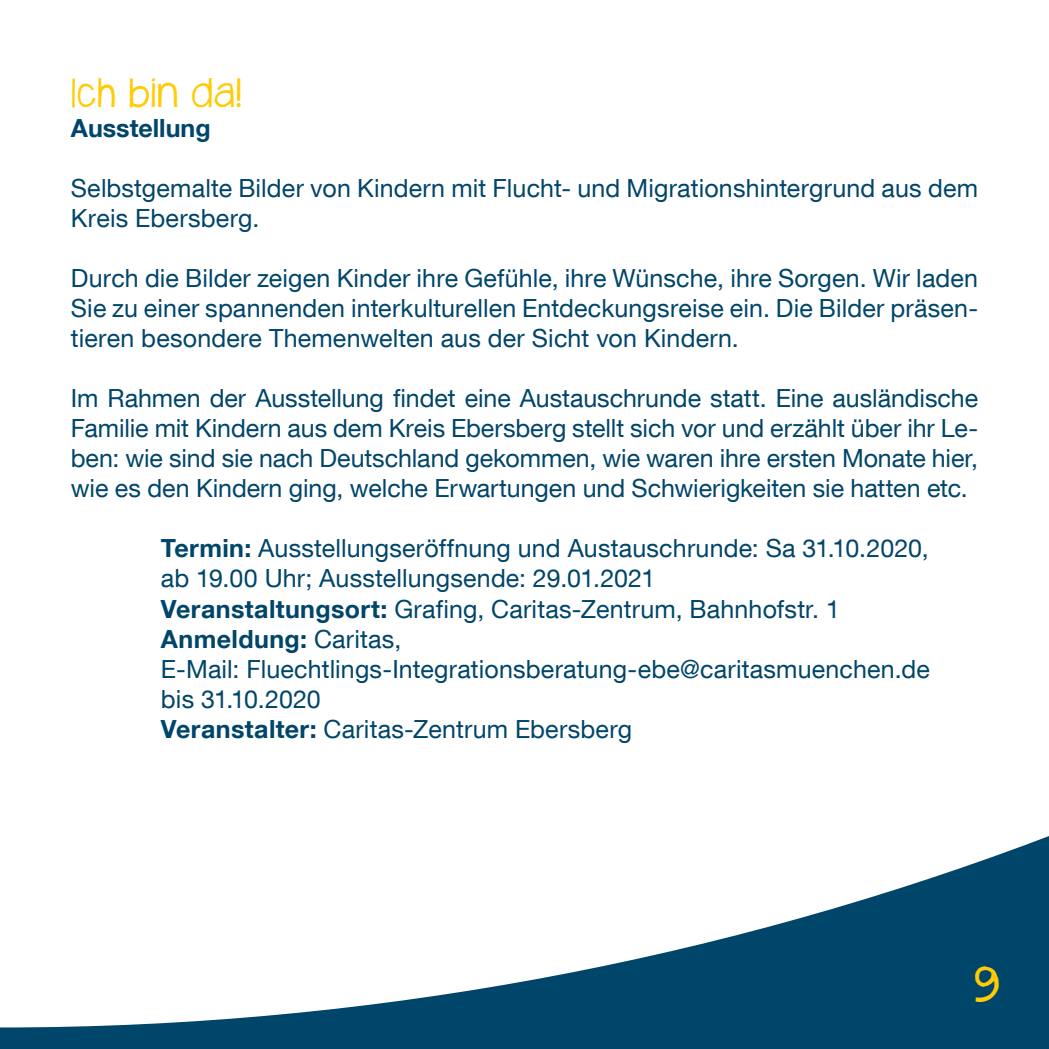
<style>
.page{position:relative;width:1049px;height:1049px;background:#fff}
.page>*{position:absolute;margin:0;border:0;box-sizing:border-box;transform-origin:0 0}
.t1{font:40px "Janda Safeand Sound Solid";color:#ffcb05}
.t2{font:32.5px "Janda Safeand Sound Solid";letter-spacing:.025em;color:#ffcb05}
.t3{font:25px/30px "Helvetica Neue LT Com";letter-spacing:.005em;color:#00456a}
.t4{font:700 25px "Helvetica Neue LT Com";color:#00456a}
.s1{font-weight:700}
</style>
<div class="page">
<svg style="left:0;top:836px;width:1049px;height:213px"></svg>
<h2 class="t2" style="left:71px;top:71px;width:174px">Ich bin da!</h2>
<p class="t4" style="left:71px;top:113px;width:141px">Ausstellung</p>
<p class="t3" style="left:71px;top:173px;width:909px">Selbstgemalte Bilder von Kindern mit Flucht- und Migrationshintergrund aus dem<br>Kreis Ebersberg.</p>
<p class="t3" style="left:71px;top:263px;width:909px;text-align:justify">Durch die Bilder zeigen Kinder ihre Gefühle, ihre Wünsche, ihre Sorgen. Wir laden Sie zu einer spannenden interkulturellen Entdeckungsreise ein. Die Bilder präsen&shy;tieren besondere Themenwelten aus der Sicht von Kindern.</p>
<p class="t3" style="left:71px;top:383px;width:909px;text-align:justify">Im Rahmen der Ausstellung findet eine Austauschrunde statt. Eine ausländische Familie mit Kindern aus dem Kreis Ebersberg stellt sich vor und erzählt über ihr Le&shy;ben: wie sind sie nach Deutschland gekommen, wie waren ihre ersten Monate hier, wie es den Kindern ging, welche Erwartungen und Schwierigkeiten sie hatten etc.</p>
<p class="t3" style="left:161px;top:533px;width:770px"><span class="s1">Termin:</span> Ausstellungseröffnung und Austauschrunde: Sa 31.10.2020, ab 19.00 Uhr; Ausstellungsende: 29.01.2021<br><span class="s1">Veranstaltungsort:</span> Grafing, Caritas-Zentrum, Bahnhofstr. 1<br><span class="s1">Anmeldung:</span> Caritas,<br>E-Mail: Fluechtlings-Integrationsberatung-ebe@caritasmuenchen.de bis 31.10.2020<br><span class="s1">Veranstalter:</span> Caritas-Zentrum Ebersberg</p>
<h1 class="t1" style="left:974px;top:957px;width:27px">9</h1>
</div>
